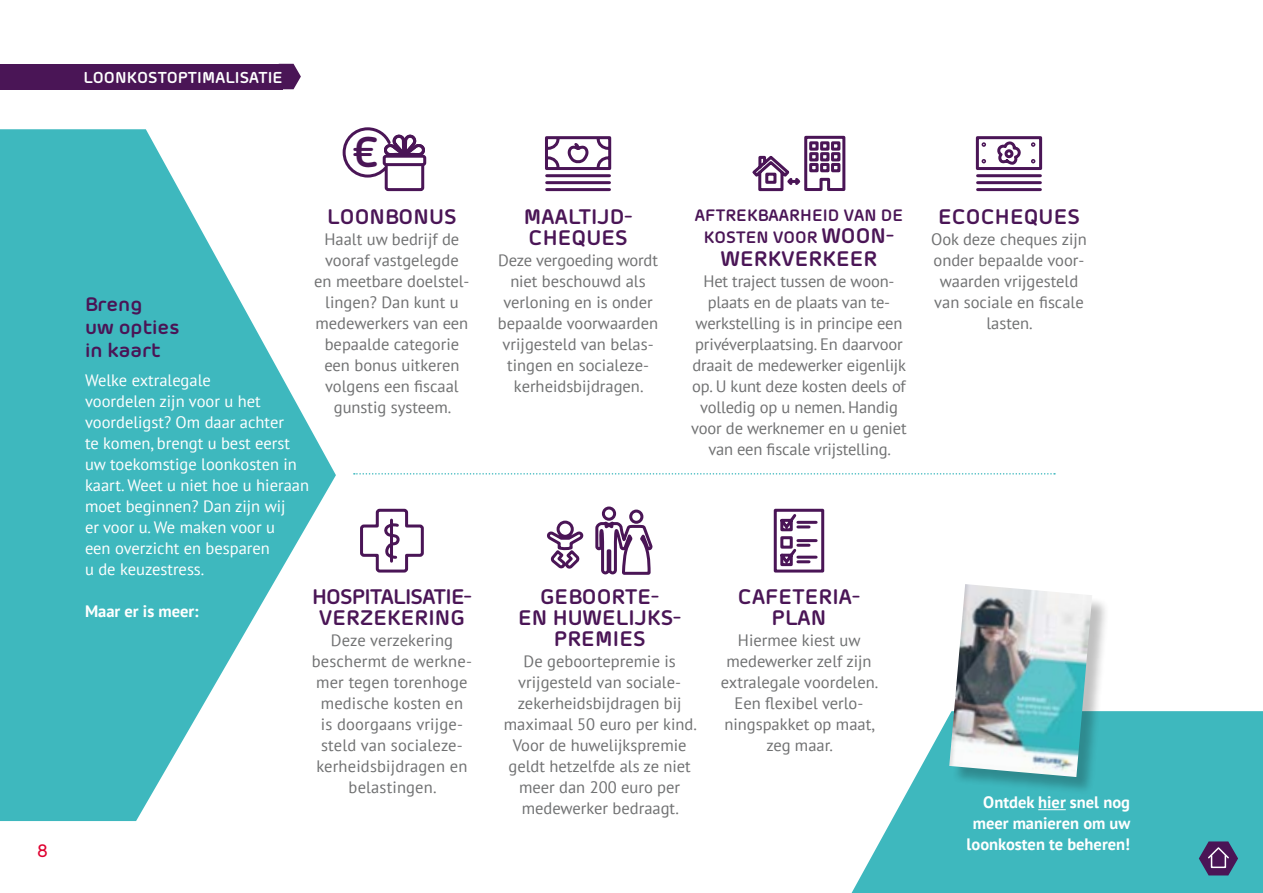
<style>
.page{position:relative;width:1263px;height:893px;background:#fff}
.page>*{position:absolute;margin:0;border:0;box-sizing:border-box;transform-origin:0 0}
.t1{font:700 42.75px "Morebi Rounded";color:#4a1556}
.t2{font:700 21px/21px "Morebi Rounded";letter-spacing:.005em;color:#4a1556;text-align:center}
.t3{font:700 21px/21px "Morebi Rounded";letter-spacing:-.03em;color:#4a1556;text-align:center}
.t4{font:700 19.5px/23.4px "Morebi Rounded";color:#4a1556}
.t5{font:500 18px "Morebi Rounded";color:#df0030}
.t6{font:16.5px/21px "PT Sans";color:#707172;text-align:center}
.t7{font:16.5px/21px "PT Sans";color:#fff}
.t8{font:700 16.5px/21px "PT Sans";color:#fff;text-align:right}
.t9{font:700 16.5px/22.5px "Morebi Rounded";letter-spacing:.005em;color:#4a1556;text-align:center}
.t10{font:700 15.75px "Morebi Rounded";letter-spacing:.005em;color:#fff}
.s1{font-size:21px}
</style>
<div class="page">
<svg style="left:0;top:129px;width:336px;height:692px;fill:#3eb8be"></svg>
<svg style="left:354px;top:473px;width:701px;height:2px"></svg>
<svg style="left:342px;top:127px;width:84px;height:65px"></svg>
<svg style="left:545px;top:136px;width:67px;height:56px"></svg>
<svg style="left:752px;top:135px;width:94px;height:57px"></svg>
<svg style="left:975px;top:136px;width:68px;height:56px"></svg>
<svg style="left:283px;top:64px;width:18px;height:25px"></svg>
<div style="left:0;top:64px;width:283px;height:25px;background:#4a1556"></div>
<svg style="left:851px;top:711px;width:412px;height:182px;fill:#3eb8be"></svg>
<svg style="left:1038px;top:809px;width:28px;height:1px"></svg>
<div style="left:952px;top:587px;width:159px;height:208px;background:#000;opacity:.25"></div>
<img style="left:949px;top:584px;width:143px;height:193px">
<svg style="left:360px;top:508px;width:64px;height:65px"></svg>
<svg style="left:547px;top:506px;width:106px;height:69px"></svg>
<svg style="left:773px;top:508px;width:52px;height:65px"></svg>
<svg style="left:1199px;top:841px;width:39px;height:34px"></svg>
<p class="t5" style="left:37px;top:838px;width:12px">8</p>
<p class="t10" style="left:83px;top:65px;width:201px">LOONKOSTOPTIMALISATIE</p>
<h1 class="t1" style="left:352px;top:121px;width:30px">€</h1>
<p class="t2" style="left:327px;top:205px;width:131px">LOONBONUS</p>
<p class="t6" style="left:314px;top:229px;width:157px">Haalt uw bedrijf de vooraf vastgelegde<br>en meetbare doelstel&shy;lingen? Dan kunt u medewerkers van een bepaalde categorie een bonus uitkeren volgens een fiscaal gunstig systeem.</p>
<p class="t4" style="left:85px;top:290px;width:96px">Breng<br>uw opties in kaart</p>
<p class="t7" style="left:85px;top:369px;width:226px">Welke extralegale<br>voordelen zijn voor u het voordeligst? Om daar achter<br>te komen, brengt u best eerst uw toekomstige loonkosten in kaart. Weet u niet hoe u hieraan moet beginnen? Dan zijn wij<br>er voor u. We maken voor u<br>een overzicht en besparen<br>u de keuzestress.</p>
<p class="t8" style="left:85px;top:600px;width:115px">Maar er is meer:</p>
<p class="t3" style="left:312px;top:584px;width:161px">HOSPITALISATIE-<br>VERZEKERING</p>
<p class="t6" style="left:312px;top:629px;width:162px">Deze verzekering beschermt de werkne&shy;mer tegen torenhoge medische kosten en<br>is doorgaans vrijge&shy;steld van socialeze&shy;kerheidsbijdragen en belastingen.</p>
<p class="t2" style="left:524px;top:205px;width:110px;text-align:left">MAALTIJD-<br>CHEQUES</p>
<p class="t6" style="left:498px;top:250px;width:162px">Deze vergoeding wordt niet beschouwd als verloning en is onder bepaalde voorwaarden vrijgesteld van belas&shy;tingen en socialeze&shy;kerheidsbijdragen.</p>
<p class="t9" style="left:695px;top:202px;width:210px">AFTREKBAARHEID VAN DE<br>KOSTEN VOOR <span class="s1">WOON-</span></p>
<p class="t2" style="left:721px;top:246px;width:158px">WERKVERKEER</p>
<p class="t6" style="left:691px;top:270px;width:217px">Het traject tussen de woon&shy;plaats en de plaats van te&shy;werkstelling is in principe een privéverplaatsing. En daarvoor draait de medewerker eigenlijk op. U kunt deze kosten deels of volledig op u nemen. Handig voor de werknemer en u geniet van een fiscale vrijstelling.</p>
<p class="t2" style="left:938px;top:205px;width:143px">ECOCHEQUES</p>
<p class="t6" style="left:931px;top:229px;width:157px">Ook deze cheques zijn onder bepaalde voor&shy;waarden vrijgesteld van sociale en fiscale lasten.</p>
<p class="t2" style="left:518px;top:584px;width:165px">GEBOORTE-<br>EN HUWELIJKS-<br>PREMIES</p>
<p class="t6" style="left:504px;top:650px;width:195px">De geboortepremie is vrijgesteld van sociale&shy;zekerheidsbijdragen bij maximaal 50 euro per kind.<br>Voor de huwelijkspremie geldt hetzelfde als ze niet meer dan 200 euro per medewerker bedraagt.</p>
<p class="t2" style="left:738px;top:584px;width:124px">CAFETERIA-<br>PLAN</p>
<p class="t6" style="left:721px;top:629px;width:159px">Hiermee kiest uw medewerker zelf zijn extralegale voordelen.<br>Een flexibel verlo&shy;ningspakket op maat, zeg maar.</p>
<p class="t8" style="left:967px;top:792px;width:165px">Ontdek hier snel nog meer manieren om uw loonkosten te beheren!</p>
</div>
